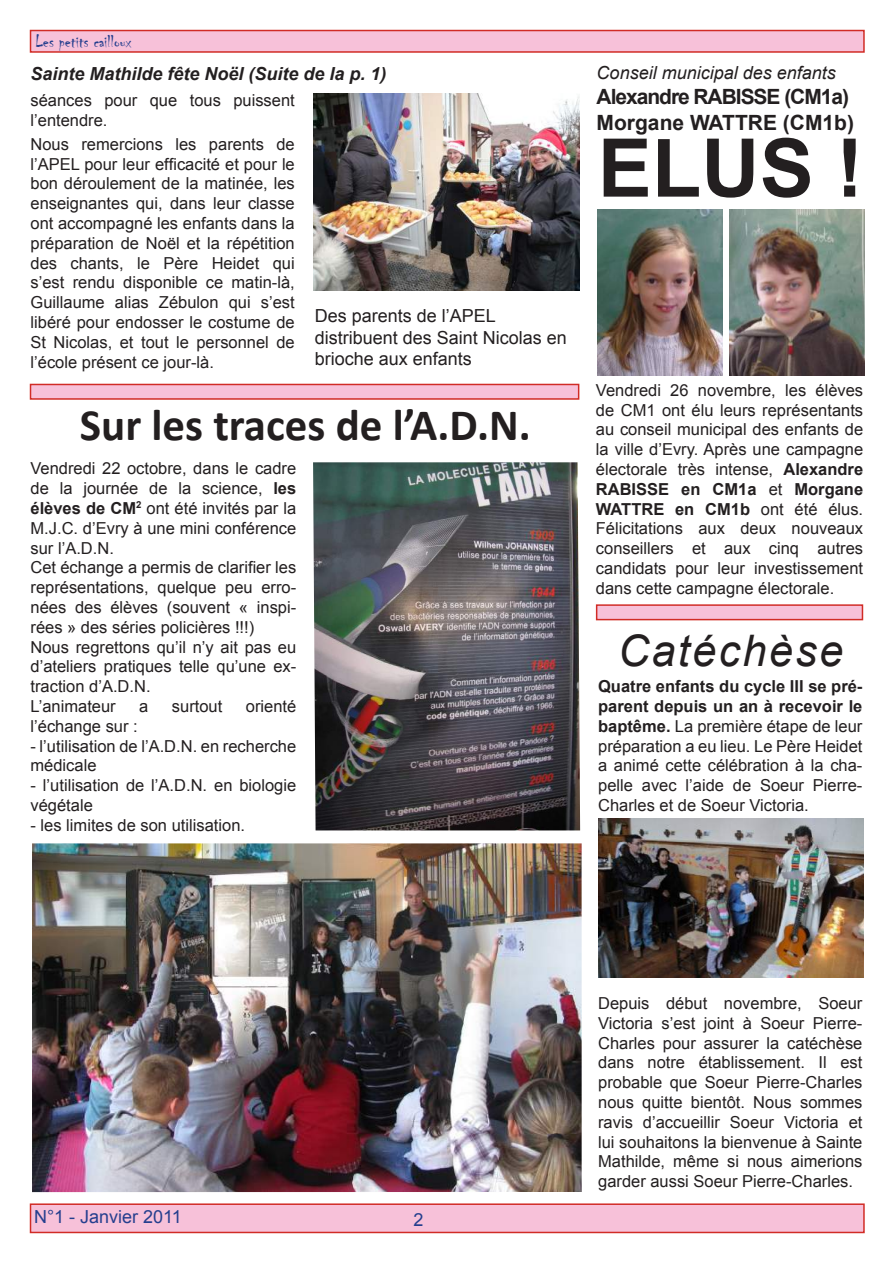
<style>
.page{position:relative;width:893px;height:1263px;background:#fff}
.page>*{position:absolute;margin:0;border:0;box-sizing:border-box;transform-origin:0 0}
.t1{font:700 81px "Arial";color:#231f20}
.t2{font:700 45px "Calibri";color:#231f20}
.t3{font:italic 43.5px "Arial";letter-spacing:.05em;color:#231f20}
.t4{font:700 21px/25.2px "Arial";letter-spacing:-.05em;color:#231f20}
.t5{font:18px/21.6px "Arial";color:#231f20}
.t6{font:italic 700 18px "Arial";color:#231f20}
.t7{font:italic 18px "Arial";color:#231f20}
.t8{font:18px "Chiller";color:#253f8e}
.t9{font:18px "Arial";color:#253f8e}
.t10{font:16.5px/19.8px "Arial";color:#231f20}
.s1{font-weight:700}
</style>
<div class="page">
<div style="left:31px;top:31px;width:833px;height:21px;background:#f7c1d9"></div>
<div style="left:30px;top:30px;width:835px;height:23px;border:2px solid #d12c26"></div>
<div style="left:31px;top:1204px;width:833px;height:28px;background:#f7c1d9"></div>
<div style="left:30px;top:1203px;width:835px;height:30px;border:2px solid #d12c26"></div>
<img style="left:32px;top:843px;width:550px;height:349px">
<img style="left:313px;top:462px;width:267px;height:368px">
<img style="left:314px;top:94px;width:265px;height:196px">
<div style="left:30px;top:384px;width:549px;height:16px;background:#f7c1d9;border:2px solid #d12c26"></div>
<img style="left:598px;top:209px;width:124px;height:166px">
<img style="left:729px;top:210px;width:135px;height:165px">
<img style="left:599px;top:818px;width:264px;height:160px">
<div style="left:596px;top:604px;width:267px;height:16px;background:#f7c1d9;border:2px solid #d12c26"></div>
<p class="t8" style="left:36px;top:31px;width:97px">Les petits cailloux</p>
<p class="t6" style="left:31px;top:62px;width:358px">Sainte Mathilde fête Noël (Suite de la p. 1)</p>
<p class="t10" style="left:31px;top:90px;width:266px">séances pour que tous puissent l’entendre.</p>
<p class="t10" style="left:31px;top:134px;width:266px;text-align:justify">Nous remercions les parents de l’APEL pour leur efficacité et pour le bon déroulement de la matinée, les enseignantes qui, dans leur classe ont accompagné les enfants dans la préparation de Noël et la répétition des chants, le Père Heidet qui s’est rendu disponible ce matin‑là, Guillaume alias Zébulon qui s’est libéré pour endosser le costume de St Nicolas, et tout le personnel de l’école présent ce jour-là.</p>
<p class="t5" style="left:315px;top:305px;width:254px">Des parents de l’APEL distribuent des Saint Nicolas en brioche aux enfants</p>
<h2 class="t2" style="left:80px;top:396px;width:452px">Sur les traces de l’A.D.N.</h2>
<p class="t10" style="left:31px;top:459px;width:267px">Vendredi 22 octobre, dans le cadre de la journée de la science, <span class="s1">les élèves de CM</span><sup>2</sup> ont été invités par la<br>M.J.C. d’Evry à une mini conférence sur l’A.D.N.<br>Cet échange a permis de clarifier les représentations, quelque peu erro&shy;nées des élèves (souvent « inspi&shy;rées » des séries policières !!!)<br>Nous regrettons qu’il n’y ait pas eu d’ateliers pratiques telle qu’une ex&shy;traction d’A.D.N.<br>L’animateur</p>
<p class="t10" style="left:139px;top:696px;width:11px">a</p>
<p class="t10" style="left:172px;top:696px;width:52px">surtout</p>
<p class="t10" style="left:246px;top:696px;width:52px">orienté</p>
<p class="t10" style="left:31px;top:716px;width:109px">l’échange sur :</p>
<p class="t10" style="left:31px;top:736px;width:267px">- l’utilisation de l’A.D.N. en recherche médicale</p>
<p class="t10" style="left:31px;top:776px;width:267px">- l’utilisation de l’A.D.N. en biologie végétale</p>
<p class="t10" style="left:31px;top:815px;width:216px">- les limites de son utilisation.</p>
<p class="t7" style="left:597px;top:61px;width:241px">Conseil municipal des enfants</p>
<p class="t4" style="left:597px;top:85px;width:259px">Alexandre RABISSE (CM1a)<br>Morgane WATTRE (CM1b)</p>
<h1 class="t1" style="left:598px;top:114px;width:267px">ELUS !</h1>
<p class="t10" style="left:596px;top:380px;width:269px;text-align:justify">Vendredi 26 novembre, les élèves de CM1 ont élu leurs représentants au conseil municipal des enfants de la ville d’Evry. Après une campagne électorale très intense, <span class="s1">Alexandre RABISSE en CM1a</span> et <span class="s1">Morgane WATTRE en CM1b</span> ont été élus.<br>Félicitations aux deux nouveaux conseillers et aux cinq autres candidats pour leur investissement dans cette campagne électorale.</p>
<h3 class="t3" style="left:618px;top:623px;width:227px">Catéchèse</h3>
<p class="t10" style="left:598px;top:677px;width:266px;text-align:justify"><span class="s1">Quatre enfants du cycle III se pré&shy;parent depuis un an à recevoir le baptême.</span> La première étape de leur préparation a eu lieu. Le Père Heidet a animé cette célébration à la cha&shy;pelle avec l’aide de Soeur Pierre-Charles et de Soeur Victoria.</p>
<p class="t9" style="left:34px;top:1205px;width:149px">N°1 - Janvier 2011</p>
<p class="t9" style="left:414px;top:1208px;width:12px">2</p>
<p class="t10" style="left:598px;top:993px;width:266px;text-align:justify">Depuis début novembre, Soeur Victoria s’est joint à Soeur Pierre-Charles pour assurer la catéchèse dans notre établissement. Il est probable que Soeur Pierre-Charles nous quitte bientôt. Nous sommes ravis d’accueillir Soeur Victoria et lui souhaitons la bienvenue à Sainte Mathilde, même si nous aimerions garder aussi Soeur Pierre-Charles.</p>
</div>
